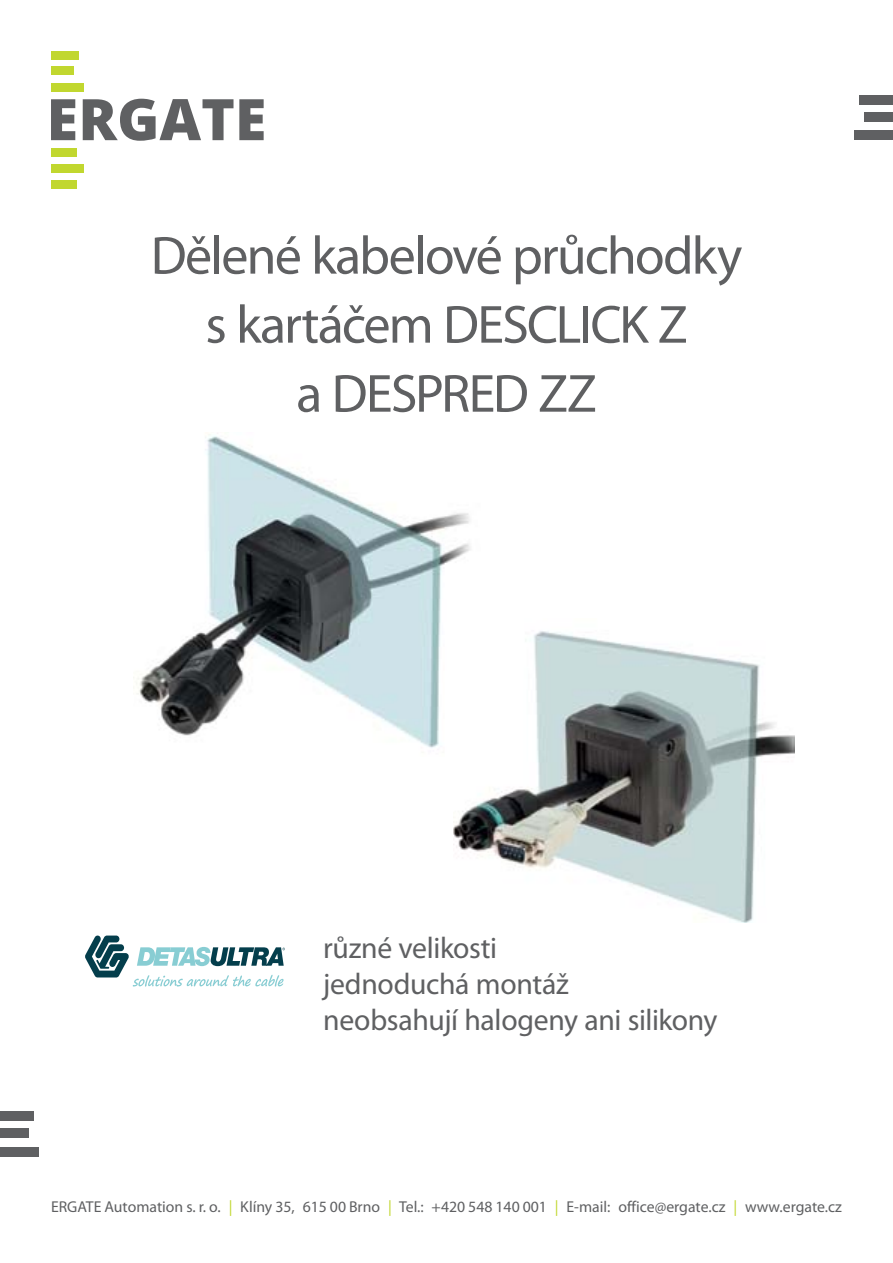
<style>
.page{position:relative;width:893px;height:1263px;background:#fff}
.page>*{position:absolute;margin:0;border:0;box-sizing:border-box;transform-origin:0 0}
.t1{font:54px/69px "Myriad Pro";letter-spacing:-.035em;color:#5f6062;text-align:center}
.t2{font:30px/36px "Myriad Pro";letter-spacing:-.015em;color:#5f6062}
.t3{font:15.75px "Myriad Pro";color:#5f6062}
.s1{color:#c1d72f}
</style>
<div class="page">
<div style="left:860px;top:95px;width:33px;height:10px;background:#5f6062"></div>
<div style="left:865px;top:112px;width:28px;height:10px;background:#5f6062"></div>
<div style="left:855px;top:130px;width:38px;height:10px;background:#5f6062"></div>
<div style="left:51px;top:148px;width:26px;height:9px;background:#c1d72f"></div>
<div style="left:51px;top:164px;width:32px;height:8px;background:#c1d72f"></div>
<div style="left:51px;top:180px;width:26px;height:9px;background:#c1d72f"></div>
<div style="left:51px;top:51px;width:28px;height:9px;background:#c1d72f"></div>
<div style="left:51px;top:66px;width:23px;height:9px;background:#c1d72f"></div>
<div style="left:51px;top:83px;width:32px;height:9px;background:#c1d72f"></div>
<svg style="left:83px;top:99px;width:150px;height:42px"></svg>
<svg style="left:239px;top:99px;width:25px;height:41px"></svg>
<svg style="left:51px;top:99px;width:24px;height:41px"></svg>
<div style="left:0;top:1111px;width:33px;height:10px;background:#5f6062"></div>
<div style="left:0;top:1128px;width:28px;height:10px;background:#5f6062"></div>
<div style="left:0;top:1147px;width:38px;height:10px;background:#5f6062"></div>
<img style="left:133px;top:434px;width:338px;height:314px">
<img style="left:454px;top:619px;width:341px;height:304px">
<svg style="left:85px;top:935px;width:200px;height:51px"></svg>
<h1 class="t1" style="left:151px;top:220px;width:593px">Dělené kabelové průchodky s kartáčem DESCLICK Z<br>a DESPRED ZZ</h1>
<h2 class="t2" style="left:323px;top:929px;width:396px">různé velikosti<br>jednoduchá montáž<br>neobsahují halogeny ani silikony</h2>
<p class="t3" style="left:51px;top:1197px;width:792px">ERGATE Automation s. r. o. <span class="s1">|</span> Klíny 35, 615 00 Brno <span class="s1">|</span> Tel.: +420 548 140 001 <span class="s1">|</span> E-mail: office@ergate.cz <span class="s1">|</span> www.ergate.cz</p>
</div>
